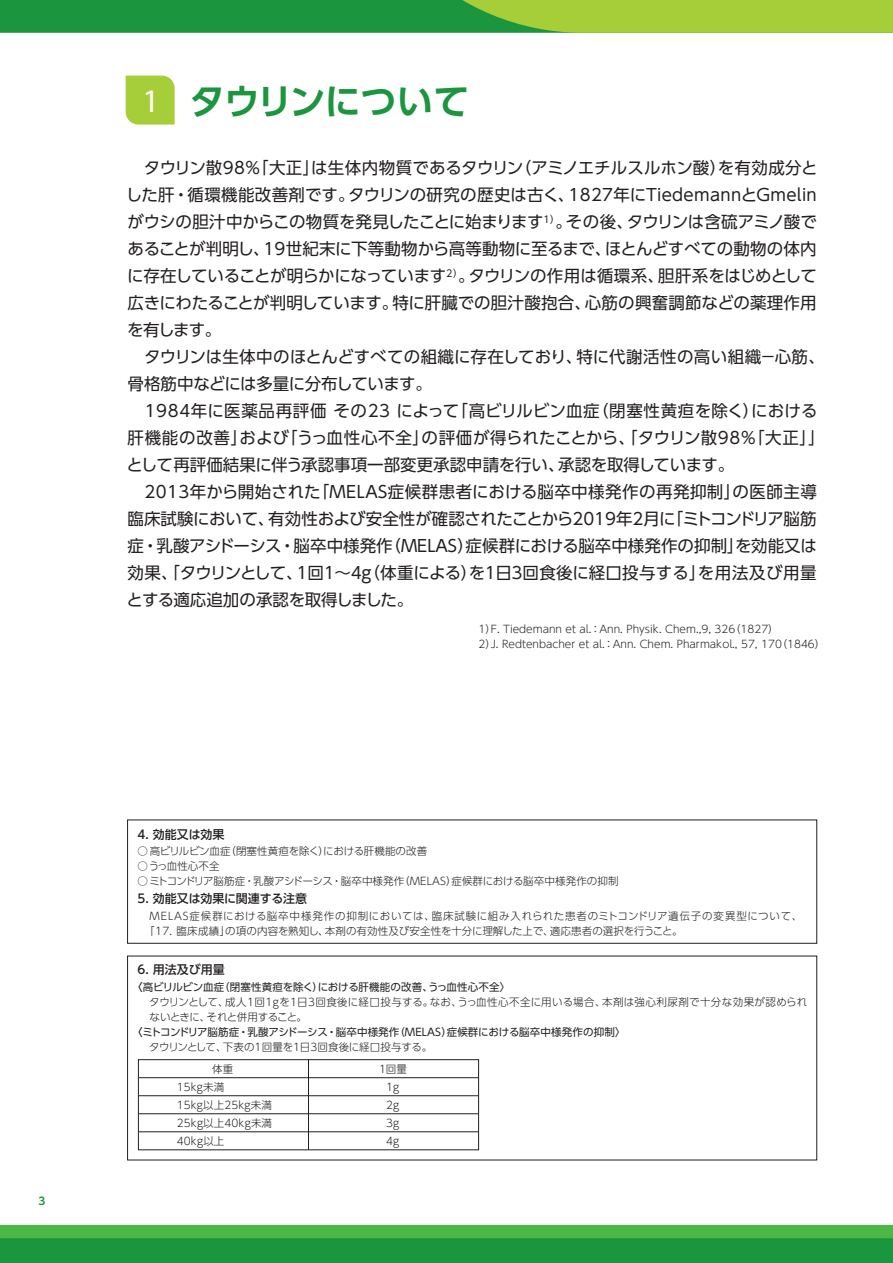
<style>
.page{position:relative;width:893px;height:1263px;background:#fff}
.page>*{position:absolute;margin:0;border:0;box-sizing:border-box;transform-origin:0 0}
.t1{font:700 36px "UD Shin Go Pro De";letter-spacing:-.025em;color:#1b953e}
.t2{font:500 33px "Avant Garde";color:#fff}
.t3{font:16.5px/27px "UD Shin Go Pro";color:#231f20}
.t4{font:500 12px "UD Shin Go Pro";color:#231f20}
.t5{font:300 10.5px/18px "UD Shin Go Pro";letter-spacing:.01em;color:#231f20}
.t6{font:300 10.5px/15px "UD Shin Go Pro";letter-spacing:.03em;color:#231f20}
.t7{font:10.5px "UD Shin Go Pro";letter-spacing:.015em;color:#231f20}
.t8{font:10.5px "UD Shin Go Pro";letter-spacing:-.01em;color:#231f20}
.t9{font:300 10.5px "UD Shin Go Pro";letter-spacing:-.02em;color:#231f20}
.t10{font:300 10.5px "UD Shin Go Pro";letter-spacing:-.05em;color:#231f20}
.t11{font:700 10.5px "UD Shin Go Pro De";color:#1b953e}
.s1{font-weight:500}
</style>
<div class="page">
<svg style="left:0;top:1225px;width:893px;height:38px;background:#2ca141"></svg>
<svg style="left:0;top:0;width:893px;height:33px;background:#58ae3c"></svg>
<div style="left:126px;top:76px;width:49px;height:49px;background:#a6ce39"></div>
<div style="left:138px;top:1059px;width:341px;height:91px;border:1px solid #231f20"></div>
<hr style="left:138px;top:1077px;width:341px;height:1px;background:#231f20">
<hr style="left:138px;top:1095px;width:341px;height:1px;background:#231f20">
<hr style="left:138px;top:1113px;width:341px;height:1px;background:#231f20">
<hr style="left:138px;top:1131px;width:341px;height:1px;background:#231f20">
<hr style="left:308px;top:1060px;width:1px;height:90px;background:#231f20">
<p class="t11" style="left:39px;top:1192px;width:8px">3</p>
<h2 class="t2" style="left:143px;top:81px;width:18px">1</h2>
<h1 class="t1" style="left:189px;top:72px;width:282px">タウリンについて</h1>
<p class="t3" style="left:126px;top:154px;width:701px;text-indent:18px">タウリン散98%「大正」は生体内物質であるタウリン（アミノエチルスルホン酸）を有効成分とした肝・循環機能改善剤です。タウリンの研究の歴史は古く、1827年にTiedemannとGmelinがウシの胆汁中からこの物質を発見したことに始まります<sup>1）</sup>。その後、タウリンは含硫アミノ酸であることが判明し、19世紀末に下等動物から高等動物に至るまで、ほとんどすべての動物の体内に存在していることが明らかになっています<sup>2）</sup>。タウリンの作用は循環系、胆肝系をはじめとして広きにわたることが判明しています。特に肝臓での胆汁酸抱合、心筋の興奮調節などの薬理作用を有します。<br>　タウリンは生体中のほとんどすべての組織に存在しており、特に代謝活性の高い組織－心筋、骨格筋中などには多量に分布しています。<br>　1984年に医薬品再評価 その23 によって「高ビリルビン血症（閉塞性黄疸を除く）における肝機能の改善」および「うっ血性心不全」の評価が得られたことから、「タウリン散98%「大正」」として再評価結果に伴う承認事項一部変更承認申請を行い、承認を取得しています。</p>
<p class="t3" style="left:127px;top:478px;width:692px;text-align:justify;text-indent:18px">2013年から開始された「MELAS症候群患者における脳卒中様発作の再発抑制」の医師主導臨床試験において、有効性および安全性が確認されたことから2019年2月に「ミトコンドリア脳筋症・乳酸アシドーシス・脳卒中様発作（MELAS）症候群における脳卒中様発作の抑制」を効能又は効果、「タウリンとして、１回１～４ｇ（体重による）を１日３回食後に経口投与する」を用法及び用量とする適応追加の承認を取得しました。</p>
<p class="t4" style="left:138px;top:824px;width:88px">4. 効能又は効果</p>
<p class="t5" style="left:478px;top:621px;width:348px;line-height:15px">1）F. Tiedemann et al.：Ann. Physik. Chem.,9, 326（1827）<br>2）J. Redtenbacher et al.：Ann. Chem. Pharmakol., 57, 170（1846）</p>
<p class="t9" style="left:138px;top:842px;width:291px"><span class="s1">○</span> 高ビリルビン血症（閉塞性黄疸を除く）における肝機能の改善</p>
<p class="t5" style="left:138px;top:856px;width:84px"><span class="s1">○</span>うっ血性心不全</p>
<p class="t5" style="left:138px;top:871px;width:483px"><span class="s1">○</span>ミトコンドリア脳筋症・乳酸アシドーシス・脳卒中様発作（MELAS）症候群における脳卒中様発作の抑制</p>
<p class="t4" style="left:138px;top:889px;width:171px">5. 効能又は効果に関連する注意</p>
<p class="t6" style="left:144px;top:908px;width:660px;text-indent:5px">MELAS症候群における脳卒中様発作の抑制においては、臨床試験に組み入れられた患者のミトコンドリア遺伝子の変異型について、「17. 臨床成績」の項の内容を熟知し、本剤の有効性及び安全性を十分に理解した上で、適応患者の選択を行うこと。</p>
<p class="t4" style="left:138px;top:960px;width:89px">6. 用法及び用量</p>
<p class="t8" style="left:132px;top:978px;width:379px"><span class="s1">〈</span>高ビリルビン血症（閉塞性黄疸を除く）における肝機能の改善、うっ血性心不全〉</p>
<p class="t6" style="left:149px;top:994px;width:659px">タウリンとして、成人1回1gを1日3回食後に経口投与する。なお、うっ血性心不全に用いる場合、本剤は強心利尿剤で十分な効果が認められ</p>
<p class="t10" style="left:149px;top:1008px;width:159px">ないときに、それと併用すること。</p>
<p class="t7" style="left:132px;top:1023px;width:495px"><span class="s1">〈</span>ミトコンドリア脳筋症・乳酸アシドーシス・脳卒中様発作（MELAS）症候群における脳卒中様発作の抑制〉</p>
<p class="t5" style="left:149px;top:1037px;width:284px">タウリンとして、下表の1回量を1日3回食後に経口投与する。</p>
<p class="t5" style="left:177px;top:1077px;width:97px">15kg未満<br>15kg以上25kg未満<br>25kg以上40kg未満<br>40kg以上</p>
<p class="t5" style="left:379px;top:1059px;width:29px;text-align:center">1回量<br>1g<br>2g<br>3g<br>4g</p>
</div>
